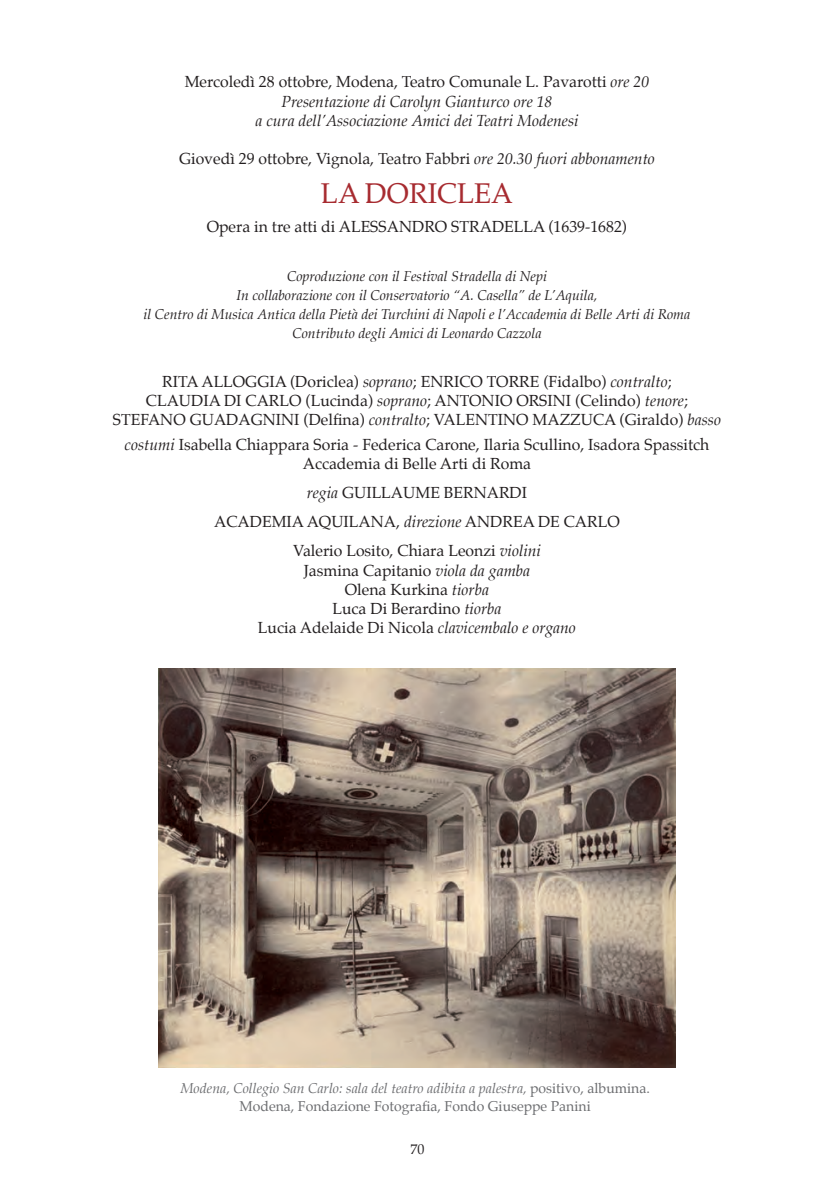
<style>
.page{position:relative;width:834px;height:1191px;background:#fff}
.page>*{position:absolute;margin:0;border:0;box-sizing:border-box;transform-origin:0 0}
.t1{font:28px "Palatino";color:#a72b30}
.t2{font:15.75px/19.2px "Palatino";color:#231f20}
.t3{font:italic 15.75px/19.2px "Palatino";color:#231f20;text-align:center}
.t4{font:italic 14px/19.2px "Palatino";color:#231f20;text-align:center}
.t5{font:14px/17.5px "Palatino";color:#6c6d70;text-align:center}
.t6{font:14px "Palatino";color:#231f20}
.s1{font-style:normal}
.s2{font-style:italic}
</style>
<div class="page">
<img style="left:159px;top:668px;width:516px;height:399px">
<p class="t3" style="left:185px;top:73px;width:466px"><span class="s1">Mercoledì 28 ottobre, Modena, Teatro Comunale L. Pavarotti</span> ore 20<br>Presentazione di Carolyn Gianturco ore 18<br>a cura dell’Associazione Amici dei Teatri Modenesi</p>
<p class="t2" style="left:179px;top:149px;width:477px">Giovedì 29 ottobre, Vignola, Teatro Fabbri <span class="s2">ore 20.30 fuori abbonamento</span></p>
<h1 class="t1" style="left:321px;top:170px;width:194px">LA DORICLEA</h1>
<p class="t2" style="left:207px;top:217px;width:156px">Opera in tre atti di Alessandro</p>
<p class="t2" style="left:451px;top:217px;width:20px">Stradella</p>
<p class="t2" style="left:548px;top:217px;width:80px">(1639-1682)</p>
<p class="t4" style="left:144px;top:266px;width:548px">Coproduzione con il Festival Stradella di Nepi<br>In collaborazione con il Conservatorio “A. Casella” de L’Aquila,<br>il Centro di Musica Antica della Pietà dei Turchini di Napoli e l’Accademia di Belle Arti di Roma Contributo degli Amici di Leonardo Cazzola</p>
<p class="t2" style="left:162px;top:372px;width:20px">Rita</p>
<p class="t2" style="left:201px;top:372px;width:24px">Alloggia</p>
<p class="t2" style="left:290px;top:372px;width:152px">(Doriclea) <span class="s2">soprano</span>; Enrico</p>
<p class="t2" style="left:487px;top:372px;width:21px">Torre</p>
<p class="t2" style="left:543px;top:372px;width:130px">(Fidalbo) <span class="s2">contralto</span>;</p>
<p class="t2" style="left:146px;top:391px;width:23px">Claudia</p>
<p class="t2" style="left:224px;top:391px;width:45px">Di Carlo</p>
<p class="t2" style="left:305px;top:391px;width:154px">(Lucinda) <span class="s2">soprano</span>; Antonio</p>
<p class="t2" style="left:516px;top:391px;width:22px">Orsini</p>
<p class="t2" style="left:575px;top:391px;width:114px">(Celindo) <span class="s2">tenore</span>;</p>
<p class="t2" style="left:113px;top:410px;width:20px">Stefano</p>
<p class="t2" style="left:190px;top:410px;width:24px">Guadagnini</p>
<p class="t2" style="left:303px;top:410px;width:152px">(Delfina) <span class="s2">contralto</span>; Valentino</p>
<p class="t2" style="left:532px;top:410px;width:28px">Mazzuca</p>
<p class="t2" style="left:125px;top:408px;width:597px;line-height:24.2px;text-indent:495px">(Giraldo) <span class="s2">basso costumi</span> Isabella Chiappara Soria - Federica Carone, Ilaria Scullino, Isadora Spassitch</p>
<p class="t2" style="left:303px;top:449px;width:230px;line-height:29.2px">Accademia di Belle Arti di Roma <span class="s2">regia</span> Guillaume</p>
<p class="t2" style="left:444px;top:483px;width:22px">Bernardi</p>
<p class="t2" style="left:214px;top:512px;width:25px">Academia</p>
<p class="t2" style="left:306px;top:512px;width:25px">Aquilana</p>
<p class="t3" style="left:396px;top:512px;width:94px"><span class="s1">,</span> direzione <span class="s1">Andrea</span></p>
<p class="t2" style="left:293px;top:507px;width:294px;line-height:29.2px;text-indent:245px">De Carlo<br>Valerio Losito, Chiara Leonzi <span class="s2">violini</span></p>
<p class="t2" style="left:258px;top:560px;width:319px;text-align:center">Jasmina Capitanio <span class="s2">viola da gamba<br></span>Olena Kurkina <span class="s2">tiorba<br></span>Luca Di Berardino <span class="s2">tiorba<br></span>Lucia Adelaide Di Nicola <span class="s2">clavicembalo e organo</span></p>
<p class="t5" style="left:180px;top:1079px;width:471px"><span class="s2">Modena, Collegio San Carlo: sala del teatro adibita a palestra,</span> positivo, albumina.<br>Modena, Fondazione Fotografia, Fondo Giuseppe Panini</p>
<p class="t6" style="left:410px;top:1137px;width:15px">70</p>
</div>
